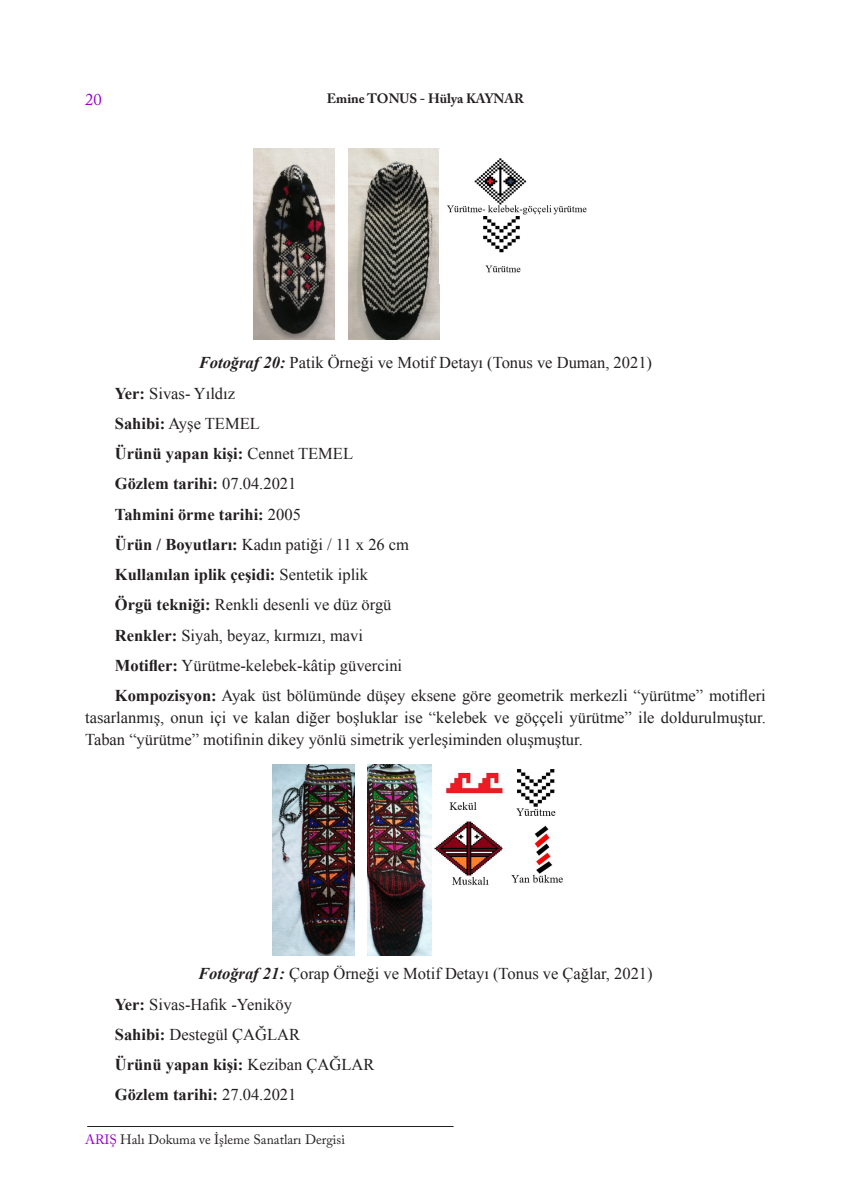
<style>
.page{position:relative;width:851px;height:1191px;background:#fff}
.page>*{position:absolute;margin:0;border:0;box-sizing:border-box;transform-origin:0 0}
.t1{font:16.5px/21.8px "Times New Roman";color:#231f20;text-align:justify}
.t2{font:700 16.5px "Times New Roman";color:#231f20}
.t3{font:16.5px "Adobe Caslon Pro";color:#90c}
.t4{font:13.5px "Adobe Caslon Pro";color:#231f20}
.t5{font:700 13.5px "Adobe Caslon Pro";color:#231f20}
.s1{font-weight:700;font-style:italic}
.s2{font-weight:700}
.s3{font-weight:400}
.s4{color:#90c}
</style>
<div class="page">
<hr style="left:87px;top:1126px;width:366px;height:1px;background:#231f20">
<img style="left:253px;top:149px;width:81px;height:191px">
<img style="left:348px;top:149px;width:91px;height:191px">
<img style="left:447px;top:158px;width:140px;height:115px">
<img style="left:272px;top:764px;width:82px;height:191px">
<img style="left:367px;top:764px;width:65px;height:191px">
<img style="left:434px;top:769px;width:129px;height:116px">
<p class="t3" style="left:85px;top:90px;width:18px">20</p>
<p class="t5" style="left:327px;top:90px;width:199px">Emine TONUS - Hülya KAYNAR</p>
<p class="t1" style="left:199px;top:351px;width:454px"><span class="s1">Fotoğraf 20:</span> Patik Örneği ve Motif Detayı (Tonus ve Duman, 2021)</p>
<p class="t1" style="left:115px;top:382px;width:122px"><span class="s2">Yer:</span> Sivas- Yıldız</p>
<p class="t1" style="left:115px;top:412px;width:146px"><span class="s2">Sahibi:</span> Ayşe TEMEL</p>
<p class="t2" style="left:115px;top:442px;width:240px">Ürünü yapan kişi: <span class="s3">Cennet TEMEL</span></p>
<p class="t2" style="left:115px;top:472px;width:183px">Gözlem tarihi: <span class="s3">07.04.2021</span></p>
<p class="t2" style="left:115px;top:502px;width:187px">Tahmini örme tarihi: <span class="s3">2005</span></p>
<p class="t1" style="left:115px;top:533px;width:296px"><span class="s2">Ürün / Boyutları:</span> Kadın patiği / 11 x 26 cm</p>
<p class="t2" style="left:115px;top:563px;width:255px">Kullanılan iplik çeşidi: <span class="s3">Sentetik iplik</span></p>
<p class="t1" style="left:115px;top:594px;width:278px"><span class="s2">Örgü tekniği:</span> Renkli desenli ve düz örgü</p>
<p class="t1" style="left:115px;top:624px;width:250px"><span class="s2">Renkler:</span> Siyah, beyaz, kırmızı, mavi</p>
<p class="t1" style="left:115px;top:654px;width:289px"><span class="s2">Motifler:</span> Yürütme-kelebek-kâtip güvercini</p>
<p class="t1" style="left:85px;top:684px;width:682px;text-indent:30px"><span class="s2">Kompozisyon:</span> Ayak üst bölümünde düşey eksene göre geometrik merkezli “yürütme” motifleri tasarlanmış, onun içi ve kalan diğer boşluklar ise “kelebek ve göççeli yürütme” ile doldurulmuştur.<br>Taban “yürütme” motifinin dikey yönlü simetrik yerleşiminden oluşmuştur.</p>
<p class="t1" style="left:198px;top:962px;width:456px"><span class="s1">Fotoğraf 21:</span> Çorap Örneği ve Motif Detayı (Tonus ve Çağlar, 2021)</p>
<p class="t1" style="left:115px;top:993px;width:179px"><span class="s2">Yer:</span> Sivas-Hafik -Yeniköy</p>
<p class="t1" style="left:115px;top:1023px;width:187px"><span class="s2">Sahibi:</span> Destegül ÇAĞLAR</p>
<p class="t2" style="left:115px;top:1053px;width:261px">Ürünü yapan kişi: <span class="s3">Keziban ÇAĞLAR</span></p>
<p class="t2" style="left:115px;top:1083px;width:183px">Gözlem tarihi: <span class="s3">27.04.2021</span></p>
<p class="t4" style="left:85px;top:1131px;width:261px"><span class="s4">ARIŞ</span> Halı Dokuma ve İşleme Sanatları Dergisi</p>
</div>
